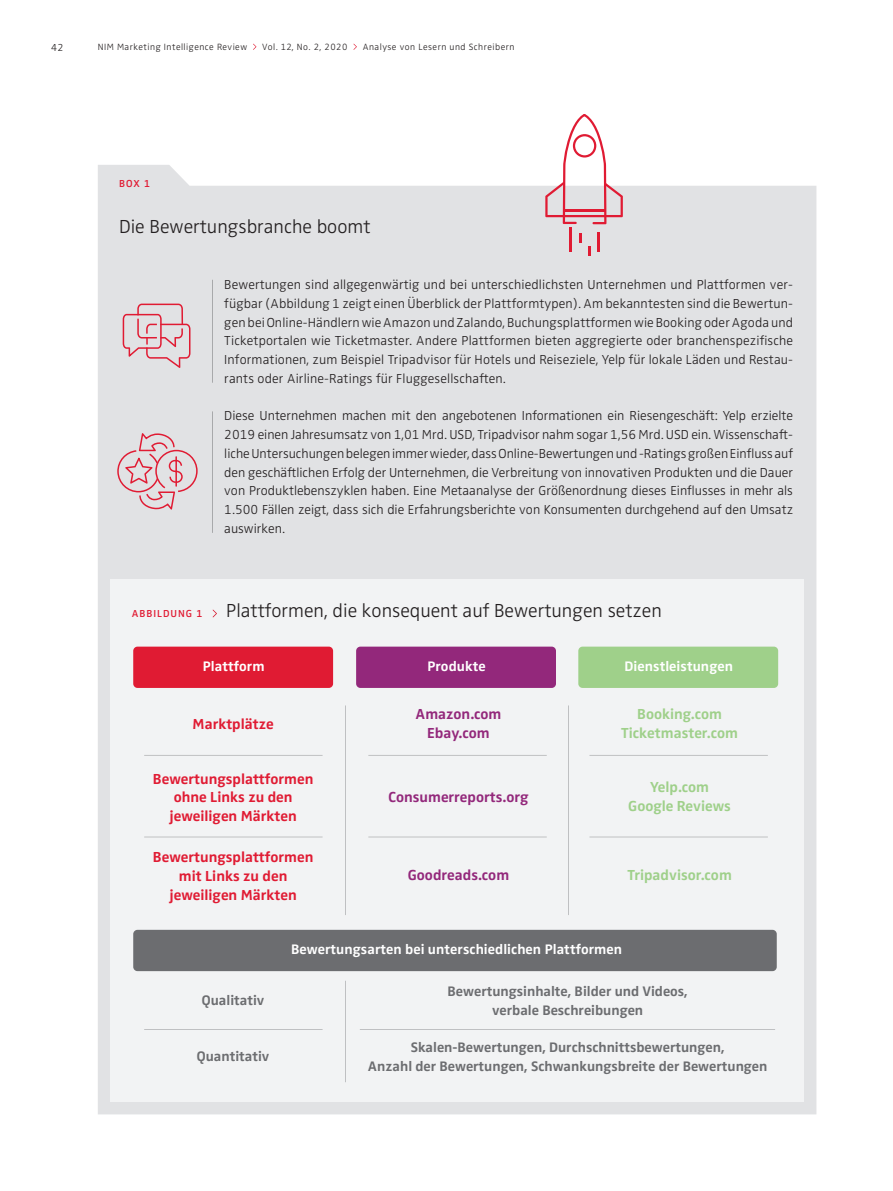
<style>
.page{position:relative;width:893px;height:1191px;background:#fff}
.page>*{position:absolute;margin:0;border:0;box-sizing:border-box;transform-origin:0 0}
.t1{font:300 19.5px "Zwo OT";color:#231f20}
.t2{font:700 15px/18.8px "Zwo OT";color:#e01b33;text-align:center}
.t3{font:700 15px/18.8px "Zwo OT";color:#9fd08a;text-align:center}
.t4{font:700 15px/18.8px "Zwo OT";color:#93287b;text-align:center}
.t5{font:700 14.25px/18.8px "Zwo OT";color:#6c6d70;text-align:center}
.t6{font:700 14.25px "Zwo OT";letter-spacing:.005em;color:#fff}
.t7{font:300 13.5px/18.8px "Zwo OT";color:#231f20;text-align:justify}
.t8{font:600 10.5px "Zwo OT";color:#e01b33}
.t9{font:300 10.5px "Zwo OT";color:#231f20}
.t10{font:300 9.3px "Zwo OT";letter-spacing:.05em;color:#231f20}
.s1{font-weight:600;font-size:10.5px;color:#e01b33}
</style>
<div class="page">
<div style="left:98px;top:165px;width:718px;height:949px;background:#e1e2e4"></div>
<div style="left:111px;top:579px;width:693px;height:522px;background:#f2f3f4"></div>
<svg style="left:253px;top:44px;width:3px;height:6px"></svg>
<svg style="left:353px;top:44px;width:4px;height:6px"></svg>
<svg style="left:212px;top:280px;width:1px;height:103px"></svg>
<svg style="left:212px;top:411px;width:1px;height:122px"></svg>
<svg style="left:213px;top:609px;width:4px;height:8px"></svg>
<div style="left:133px;top:646px;width:200px;height:42px;background:#e01b33;border-radius:4px"></div>
<div style="left:356px;top:646px;width:200px;height:42px;background:#93287b;border-radius:4px"></div>
<div style="left:578px;top:646px;width:200px;height:42px;background:#9fd08a;border-radius:4px"></div>
<svg style="left:345px;top:705px;width:1px;height:210px"></svg>
<svg style="left:568px;top:705px;width:1px;height:210px"></svg>
<svg style="left:345px;top:980px;width:1px;height:102px"></svg>
<svg style="left:144px;top:755px;width:179px;height:1px"></svg>
<svg style="left:368px;top:755px;width:179px;height:1px"></svg>
<svg style="left:589px;top:755px;width:179px;height:1px"></svg>
<svg style="left:144px;top:837px;width:179px;height:1px"></svg>
<svg style="left:368px;top:837px;width:179px;height:1px"></svg>
<svg style="left:589px;top:837px;width:179px;height:1px"></svg>
<svg style="left:144px;top:1029px;width:179px;height:1px"></svg>
<svg style="left:360px;top:1029px;width:415px;height:1px"></svg>
<div style="left:133px;top:929px;width:644px;height:42px;background:#6c6d70;border-radius:4px"></div>
<hr style="left:570px;top:227px;width:2px;height:24px;background:#e01b33">
<svg style="left:597px;top:232px;width:2px;height:19px"></svg>
<svg style="left:580px;top:233px;width:2px;height:10px"></svg>
<svg style="left:588px;top:246px;width:2px;height:9px"></svg>
<svg style="left:545px;top:114px;width:78px;height:110px"></svg>
<svg style="left:123px;top:303px;width:67px;height:65px;background:#e0c5ca"></svg>
<svg style="left:117px;top:433px;width:81px;height:76px;background:#e0c6cb"></svg>
<p class="t9" style="left:51px;top:41px;width:14px">42</p>
<p class="t10" style="left:98px;top:41px;width:151px">NIM Marketing Intelligence Review</p>
<p class="t10" style="left:262px;top:41px;width:87px">Vol. 12, No. 2, 2020</p>
<p class="t10" style="left:363px;top:41px;width:153px">Analyse von Lesern und Schreibern</p>
<p class="t8" style="left:119px;top:177px;width:32px">BOX 1</p>
<h1 class="t1" style="left:119px;top:215px;width:253px">Die Bewertungsbranche boomt</h1>
<p class="t7" style="left:224px;top:275px;width:570px">Bewertungen sind allgegenwärtig und bei unterschiedlichsten Unternehmen und Plattformen ver&shy;fügbar (Abbildung 1 zeigt einen Überblick der Plattformtypen). Am bekanntesten sind die Bewertun&shy;gen bei Online-Händlern wie Amazon und Zalando, Buchungsplattformen wie Booking oder Agoda und Ticketportalen wie Ticketmaster. Andere Plattformen bieten aggregierte oder branchenspezifische Informationen, zum Beispiel Tripadvisor für Hotels und Reiseziele, Yelp für lokale Läden und Restau&shy;rants oder Airline-Ratings für Fluggesellschaften.</p>
<p class="t7" style="left:224px;top:407px;width:570px">Diese Unternehmen machen mit den angebotenen Informationen ein Riesengeschäft: Yelp erzielte 2019 einen Jahresumsatz von 1,01 Mrd. USD, Tripadvisor nahm sogar 1,56 Mrd. USD ein. Wissenschaft&shy;liche Untersuchungen belegen immer wieder, dass Online-Bewertungen und -Ratings großen Einfluss auf den geschäftlichen Erfolg der Unternehmen, die Verbreitung von innovativen Produkten und die Dauer von Produktlebenszyklen haben. Eine Metaanalyse der Größenordnung dieses Einflusses in mehr als 1.500 Fällen zeigt, dass sich die Erfahrungsberichte von Konsumenten durchgehend auf den Umsatz auswirken.</p>
<h1 class="t1" style="left:132px;top:599px;width:531px"><span class="s1">ABBILDUNG 1</span> Plattformen, die konsequent auf Bewertungen setzen</h1>
<p class="t6" style="left:203px;top:658px;width:63px">Plattform</p>
<p class="t6" style="left:427px;top:658px;width:60px">Produkte</p>
<p class="t6" style="left:625px;top:658px;width:110px">Dienstleistungen</p>
<p class="t2" style="left:193px;top:714px;width:83px">Marktplätze</p>
<p class="t2" style="left:153px;top:769px;width:162px">Bewertungsplattformen ohne Links zu den jeweiligen Märkten</p>
<p class="t2" style="left:153px;top:848px;width:162px">Bewertungsplattformen mit Links zu den jeweiligen Märkten</p>
<p class="t4" style="left:416px;top:705px;width:87px">Amazon.com<br>Ebay.com</p>
<p class="t4" style="left:389px;top:787px;width:141px">Consumerreports.org</p>
<p class="t4" style="left:408px;top:866px;width:103px">Goodreads.com</p>
<p class="t3" style="left:621px;top:705px;width:118px">Booking.com<br>Ticketmaster.com</p>
<p class="t3" style="left:628px;top:778px;width:104px">Yelp.com<br>Google Reviews</p>
<p class="t3" style="left:627px;top:866px;width:106px">Tripadvisor.com</p>
<p class="t5" style="left:202px;top:990px;width:64px">Qualitativ</p>
<p class="t5" style="left:197px;top:1047px;width:74px">Quantitativ</p>
<p class="t6" style="left:291px;top:941px;width:333px">Bewertungsarten bei unterschiedlichen Plattformen</p>
<p class="t5" style="left:448px;top:982px;width:242px">Bewertungsinhalte, Bilder und Videos, verbale Beschreibungen</p>
<p class="t5" style="left:368px;top:1038px;width:401px">Skalen-Bewertungen, Durchschnittsbewertungen,<br>Anzahl der Bewertungen, Schwankungsbreite der Bewertungen</p>
</div>
